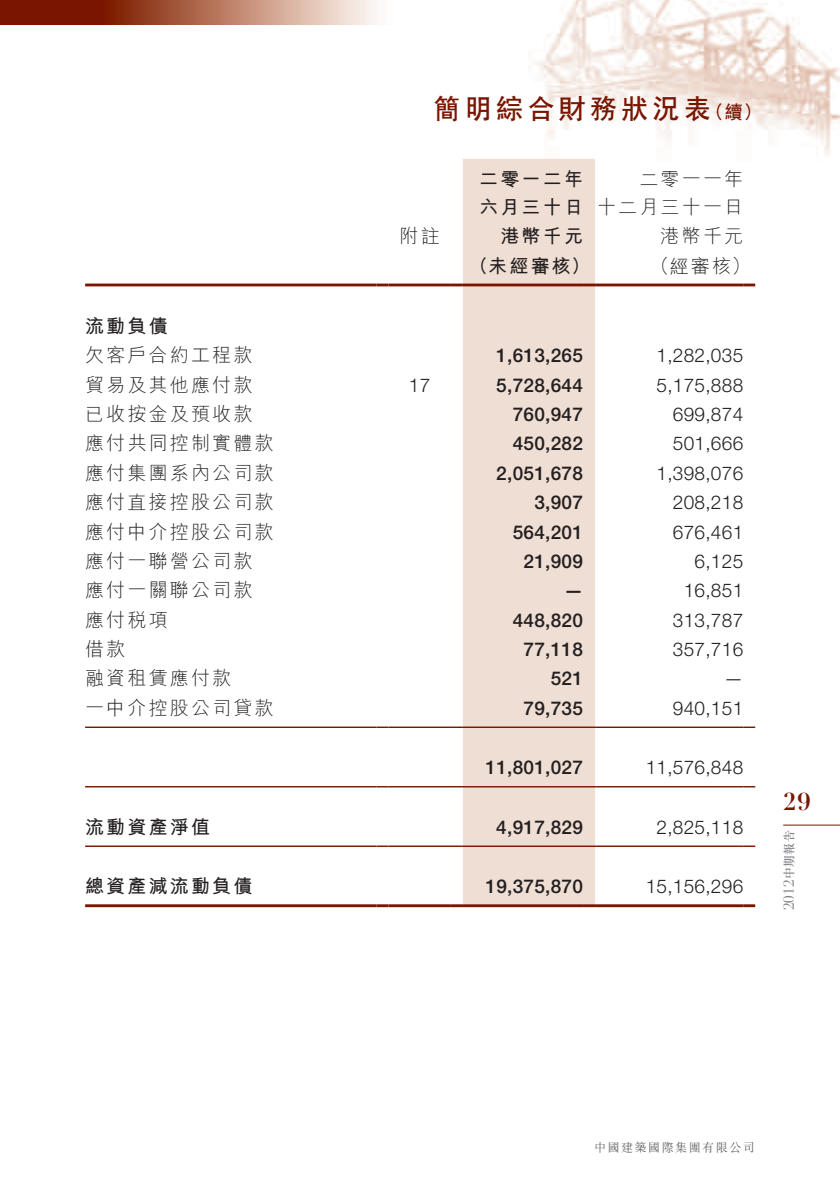
<style>
.page{position:relative;width:840px;height:1191px;background:#fff}
.page>*{position:absolute;margin:0;border:0;box-sizing:border-box;transform-origin:0 0}
._01_Body_Text{font:700 28px "C Hei 2 HK";letter-spacing:.115em;color:#791500}
.t1{font:700 24px "Didot LT Std";color:#791500}
._31_table_tab_6pt{font:300 19px "Helvetica Neue LT Std";color:#231f20}
._31_table_tab_6pt-2{font:500 19px "Helvetica Neue LT Std";letter-spacing:.015em;color:#231f20}
._15_Table_Stub{font:300 19px "M Hei HK";letter-spacing:.115em;color:#231f20}
._31_table_tab_6pt-3{font:300 19px/28px "M Hei HK";letter-spacing:.115em;color:#231f20;text-align:right}
._31_table_tab_6pt-4{font:700 19px/28px "M Hei HK";letter-spacing:.115em;color:#231f20}
._15_Table_Stub-2{font:700 19px "M Hei HK";letter-spacing:.115em;color:#231f20}
.t2{font:14.4px "Didot LT Std";color:#808285}
.t3{font:300 12px "M Sung HK";letter-spacing:.125em;color:#57585a}
.s1{font-size:19px}
.s2{font-family:"M Sung HK";font-weight:500;font-size:12px}
</style>
<div class="page">
<img style="left:535px;top:0;width:304px;height:221px">
<hr style="left:782px;top:824px;width:57px;height:1px;background:#791500">
<svg style="left:0;top:0;width:379px;height:25px;background:#ad6a55"></svg>
<svg style="left:462px;top:159px;width:132px;height:745px;background:#f0e0d6"></svg>
<hr style="left:85px;top:283px;width:291px;height:3px;background:#791500">
<svg style="left:376px;top:283px;width:12px;height:3px"></svg>
<hr style="left:388px;top:283px;width:62px;height:3px;background:#791500">
<svg style="left:450px;top:283px;width:12px;height:3px"></svg>
<hr style="left:462px;top:283px;width:120px;height:3px;background:#791500">
<svg style="left:582px;top:283px;width:12px;height:3px"></svg>
<hr style="left:594px;top:283px;width:148px;height:3px;background:#791500">
<svg style="left:742px;top:283px;width:12px;height:3px"></svg>
<hr style="left:85px;top:904px;width:291px;height:3px;background:#791500">
<svg style="left:376px;top:904px;width:12px;height:3px"></svg>
<hr style="left:388px;top:904px;width:62px;height:3px;background:#791500">
<svg style="left:450px;top:904px;width:12px;height:3px"></svg>
<hr style="left:462px;top:904px;width:120px;height:3px;background:#791500">
<svg style="left:582px;top:904px;width:12px;height:3px"></svg>
<hr style="left:594px;top:904px;width:148px;height:3px;background:#791500">
<svg style="left:742px;top:904px;width:12px;height:3px"></svg>
<hr style="left:85px;top:726px;width:291px;height:2px;background:#791500">
<svg style="left:376px;top:726px;width:12px;height:2px"></svg>
<hr style="left:388px;top:726px;width:62px;height:2px;background:#791500">
<svg style="left:450px;top:726px;width:12px;height:2px"></svg>
<hr style="left:462px;top:726px;width:120px;height:2px;background:#791500">
<svg style="left:582px;top:726px;width:12px;height:2px"></svg>
<hr style="left:594px;top:726px;width:148px;height:2px;background:#791500">
<svg style="left:742px;top:726px;width:12px;height:2px"></svg>
<hr style="left:85px;top:786px;width:291px;height:1px;background:#791500">
<svg style="left:376px;top:786px;width:12px;height:1px"></svg>
<hr style="left:388px;top:786px;width:62px;height:1px;background:#791500">
<svg style="left:450px;top:786px;width:12px;height:1px"></svg>
<hr style="left:462px;top:786px;width:120px;height:1px;background:#791500">
<svg style="left:582px;top:786px;width:12px;height:1px"></svg>
<hr style="left:594px;top:786px;width:148px;height:1px;background:#791500">
<svg style="left:742px;top:786px;width:12px;height:1px"></svg>
<hr style="left:85px;top:845px;width:291px;height:2px;background:#791500">
<svg style="left:376px;top:845px;width:12px;height:2px"></svg>
<hr style="left:388px;top:845px;width:62px;height:2px;background:#791500">
<svg style="left:450px;top:845px;width:12px;height:2px"></svg>
<hr style="left:462px;top:845px;width:120px;height:2px;background:#791500">
<svg style="left:582px;top:845px;width:12px;height:2px"></svg>
<hr style="left:594px;top:845px;width:148px;height:2px;background:#791500">
<svg style="left:742px;top:845px;width:12px;height:2px"></svg>
<p class="_01_Body_Text" style="left:432px;top:88px;width:331px">簡明綜合財務狀況表<span class="s1">（續）</span></p>
<p class="_31_table_tab_6pt-4" style="left:479px;top:163px;width:105px">二零一二年六月三十日</p>
<p class="_31_table_tab_6pt-3" style="left:596px;top:164px;width:147px">二零一一年<br>十二月三十一日</p>
<p class="_31_table_tab_6pt-3" style="left:399px;top:221px;width:42px">附註</p>
<p class="_31_table_tab_6pt-4" style="left:500px;top:221px;width:84px">港幣千元</p>
<p class="_31_table_tab_6pt-3" style="left:660px;top:221px;width:84px">港幣千元</p>
<p class="_31_table_tab_6pt-4" style="left:469px;top:250px;width:123px">（未經審核）</p>
<p class="_31_table_tab_6pt-3" style="left:650px;top:251px;width:101px">（經審核）</p>
<p class="_15_Table_Stub-2" style="left:85px;top:312px;width:84px">流動負債</p>
<p class="_15_Table_Stub" style="left:85px;top:342px;width:169px">欠客戶合約工程款</p>
<p class="_31_table_tab_6pt-2" style="left:496px;top:344px;width:88px">1,613,265</p>
<p class="_31_table_tab_6pt" style="left:656px;top:344px;width:88px">1,282,035</p>
<p class="_15_Table_Stub" style="left:85px;top:371px;width:169px">貿易及其他應付款</p>
<p class="_31_table_tab_6pt" style="left:409px;top:373px;width:23px">17</p>
<p class="_31_table_tab_6pt-2" style="left:496px;top:373px;width:88px">5,728,644</p>
<p class="_31_table_tab_6pt" style="left:656px;top:373px;width:88px">5,175,888</p>
<p class="_15_Table_Stub" style="left:85px;top:400px;width:169px">已收按金及預收款</p>
<p class="_31_table_tab_6pt-2" style="left:512px;top:403px;width:72px">760,947</p>
<p class="_31_table_tab_6pt" style="left:672px;top:402px;width:72px">699,874</p>
<p class="_15_Table_Stub" style="left:85px;top:430px;width:190px">應付共同控制實體款</p>
<p class="_31_table_tab_6pt-2" style="left:512px;top:432px;width:72px">450,282</p>
<p class="_31_table_tab_6pt" style="left:672px;top:432px;width:72px">501,666</p>
<p class="_15_Table_Stub" style="left:85px;top:459px;width:190px">應付集團系內公司款</p>
<p class="_31_table_tab_6pt-2" style="left:496px;top:461px;width:88px">2,051,678</p>
<p class="_31_table_tab_6pt" style="left:656px;top:461px;width:88px">1,398,076</p>
<p class="_15_Table_Stub" style="left:85px;top:489px;width:190px">應付直接控股公司款</p>
<p class="_31_table_tab_6pt-2" style="left:534px;top:491px;width:50px">3,907</p>
<p class="_31_table_tab_6pt" style="left:672px;top:491px;width:72px">208,218</p>
<p class="_15_Table_Stub" style="left:85px;top:518px;width:190px">應付中介控股公司款</p>
<p class="_31_table_tab_6pt-2" style="left:512px;top:520px;width:72px">564,201</p>
<p class="_31_table_tab_6pt" style="left:672px;top:520px;width:72px">676,461</p>
<p class="_15_Table_Stub" style="left:85px;top:547px;width:169px">應付一聯營公司款</p>
<p class="_31_table_tab_6pt-2" style="left:523px;top:550px;width:61px">21,909</p>
<p class="_31_table_tab_6pt" style="left:694px;top:549px;width:50px">6,125</p>
<p class="_15_Table_Stub" style="left:85px;top:577px;width:169px">應付一關聯公司款</p>
<p class="_31_table_tab_6pt-2" style="left:563px;top:579px;width:20px">—</p>
<p class="_31_table_tab_6pt" style="left:683px;top:579px;width:61px">16,851</p>
<p class="_15_Table_Stub" style="left:85px;top:606px;width:84px">應付稅項</p>
<p class="_31_table_tab_6pt-2" style="left:512px;top:608px;width:72px">448,820</p>
<p class="_31_table_tab_6pt" style="left:672px;top:608px;width:72px">313,787</p>
<p class="_15_Table_Stub" style="left:85px;top:636px;width:42px">借款</p>
<p class="_31_table_tab_6pt-2" style="left:523px;top:638px;width:61px">77,118</p>
<p class="_31_table_tab_6pt" style="left:672px;top:637px;width:72px">357,716</p>
<p class="_15_Table_Stub" style="left:85px;top:665px;width:147px">融資租賃應付款</p>
<p class="_31_table_tab_6pt-2" style="left:550px;top:667px;width:34px">521</p>
<p class="_31_table_tab_6pt" style="left:723px;top:667px;width:20px">—</p>
<p class="_15_Table_Stub" style="left:85px;top:694px;width:190px">一中介控股公司貸款</p>
<p class="_31_table_tab_6pt-2" style="left:523px;top:696px;width:61px">79,735</p>
<p class="_31_table_tab_6pt" style="left:672px;top:696px;width:72px">940,151</p>
<p class="_31_table_tab_6pt-2" style="left:485px;top:756px;width:99px">11,801,027</p>
<p class="_31_table_tab_6pt" style="left:645px;top:756px;width:99px">11,576,848</p>
<p class="_15_Table_Stub-2" style="left:85px;top:813px;width:126px">流動資產淨值</p>
<p class="_31_table_tab_6pt-2" style="left:496px;top:815px;width:88px">4,917,829</p>
<p class="_31_table_tab_6pt" style="left:656px;top:815px;width:88px">2,825,118</p>
<p class="_15_Table_Stub-2" style="left:85px;top:872px;width:169px">總資產減流動負債</p>
<p class="_31_table_tab_6pt-2" style="left:485px;top:875px;width:99px">19,375,870</p>
<p class="_31_table_tab_6pt" style="left:645px;top:875px;width:99px">15,156,296</p>
<p class="t1" style="left:782px;top:786px;width:29px">29</p>
<p class="t2" style="left:780px;top:910px;width:82px;rotate:-90deg">2012<span class="s2">中期報告</span></p>
<p class="t3" style="left:594px;top:1138px;width:162px">中國建築國際集團有限公司</p>
</div>
